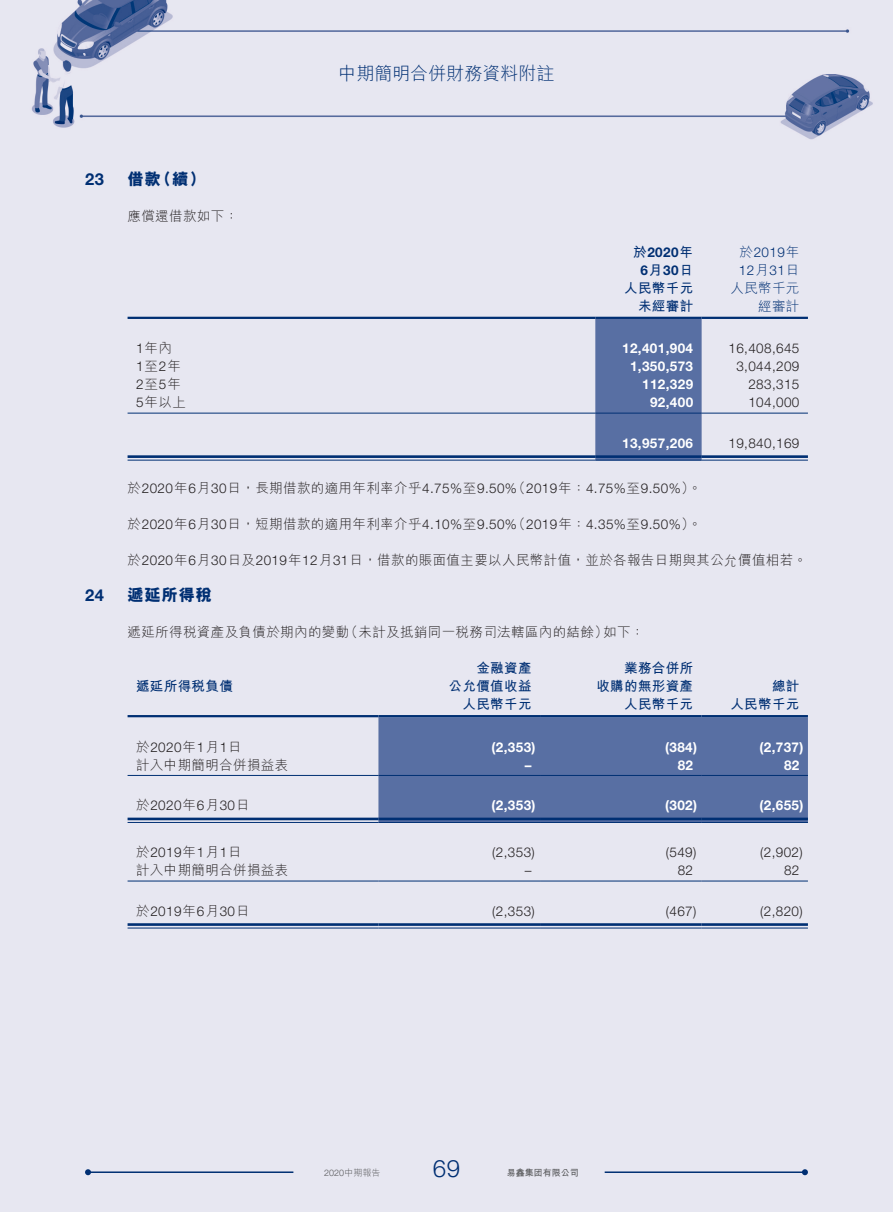
<style>
.page{position:relative;width:893px;height:1212px;background:#e7e7f1}
.page>*{position:absolute;margin:0;border:0;box-sizing:border-box;transform-origin:0 0}
.t1{font:300 24px "Helvetica Neue LT Std";color:#002f73}
.t2{font:300 18px "M Hei HK";color:#002f73}
.t3{font:800 16.5px "M Hei HK";letter-spacing:.03em;color:#002f73}
.t4{font:700 16.5px "Helvetica Neue LT Std";color:#002f73}
.t5{font:300 13.5px "Helvetica Neue LT Std";letter-spacing:.03em;color:#231f20}
.t6{font:300 13.5px "M Hei HK";letter-spacing:.03em;color:#231f20}
.t7{font:700 13.5px "Helvetica Neue LT Std";letter-spacing:.03em;color:#fff}
.t8{font:700 13.5px/18px "M Hei HK";letter-spacing:.03em;color:#002f73;text-align:right}
.t9{font:300 13.5px/18px "Helvetica Neue LT Std";letter-spacing:.03em;color:#002f73}
.t10{font:700 13.5px/18px "Helvetica Neue LT Std";letter-spacing:.03em;color:#002f73;text-align:center}
.t11{font:300 13.5px "M Hei HK";letter-spacing:.03em;color:#002f73}
.t12{font:300 9px "Helvetica Neue LT Std";color:#57585a}
.t13{font:700 9px "M Hei HK";color:#57585a}
.s1{font-family:"M Hei HK"}
.s2{font-family:"Helvetica Neue LT Std"}
</style>
<div class="page">
<img style="left:32px;top:0;width:841px;height:140px">
<hr style="left:605px;top:1171px;width:200px;height:2px;background:#002f73">
<svg style="left:802px;top:1169px;width:6px;height:6px"></svg>
<hr style="left:88px;top:1171px;width:205px;height:2px;background:#002f73">
<svg style="left:85px;top:1169px;width:6px;height:6px"></svg>
<div style="left:595px;top:319px;width:107px;height:141px;background:#586fa3"></div>
<hr style="left:128px;top:317px;width:467px;height:2px;background:#002f73">
<hr style="left:595px;top:317px;width:107px;height:2px;background:#002f73">
<hr style="left:702px;top:317px;width:106px;height:2px;background:#002f73">
<hr style="left:128px;top:413px;width:467px;height:1px;background:#002f73">
<hr style="left:595px;top:413px;width:107px;height:1px;background:#002f73">
<hr style="left:702px;top:413px;width:106px;height:1px;background:#002f73">
<hr style="left:128px;top:455px;width:467px;height:3px;background:#002f73">
<hr style="left:128px;top:460px;width:467px;height:1px;background:#002f73">
<hr style="left:595px;top:455px;width:107px;height:3px;background:#002f73">
<hr style="left:595px;top:460px;width:107px;height:1px;background:#002f73">
<hr style="left:702px;top:455px;width:106px;height:3px;background:#002f73">
<hr style="left:702px;top:460px;width:106px;height:1px;background:#002f73">
<div style="left:378px;top:717px;width:430px;height:105px;background:#586fa3"></div>
<hr style="left:128px;top:715px;width:250px;height:2px;background:#002f73">
<hr style="left:378px;top:715px;width:162px;height:2px;background:#002f73">
<hr style="left:540px;top:715px;width:162px;height:2px;background:#002f73">
<hr style="left:702px;top:715px;width:106px;height:2px;background:#002f73">
<hr style="left:128px;top:775px;width:250px;height:1px;background:#002f73">
<hr style="left:378px;top:775px;width:162px;height:1px;background:#002f73">
<hr style="left:540px;top:775px;width:162px;height:1px;background:#002f73">
<hr style="left:702px;top:775px;width:106px;height:1px;background:#002f73">
<hr style="left:128px;top:818px;width:250px;height:2px;background:#002f73">
<hr style="left:128px;top:822px;width:250px;height:1px;background:#002f73">
<hr style="left:378px;top:818px;width:162px;height:2px;background:#002f73">
<hr style="left:378px;top:822px;width:162px;height:1px;background:#002f73">
<hr style="left:540px;top:818px;width:162px;height:2px;background:#002f73">
<hr style="left:540px;top:822px;width:162px;height:1px;background:#002f73">
<hr style="left:702px;top:818px;width:106px;height:2px;background:#002f73">
<hr style="left:702px;top:822px;width:106px;height:1px;background:#002f73">
<hr style="left:128px;top:881px;width:250px;height:1px;background:#002f73">
<hr style="left:378px;top:881px;width:162px;height:1px;background:#002f73">
<hr style="left:540px;top:881px;width:162px;height:1px;background:#002f73">
<hr style="left:702px;top:881px;width:106px;height:1px;background:#002f73">
<hr style="left:128px;top:923px;width:250px;height:3px;background:#002f73">
<hr style="left:128px;top:927px;width:250px;height:1px;background:#002f73">
<hr style="left:378px;top:923px;width:162px;height:3px;background:#002f73">
<hr style="left:378px;top:927px;width:162px;height:1px;background:#002f73">
<hr style="left:540px;top:923px;width:162px;height:3px;background:#002f73">
<hr style="left:540px;top:927px;width:162px;height:1px;background:#002f73">
<hr style="left:702px;top:923px;width:106px;height:3px;background:#002f73">
<hr style="left:702px;top:927px;width:106px;height:1px;background:#002f73">
<p class="t4" style="left:85px;top:169px;width:20px">23</p>
<p class="t3" style="left:128px;top:170px;width:80px">借款（續）</p>
<p class="t6" style="left:128px;top:209px;width:112px">應償還借款如下：</p>
<h2 class="t2" style="left:338px;top:65px;width:218px">中期簡明合併財務資料附註</h2>
<p class="t10" style="left:633px;top:243px;width:61px"><span class="s1">於</span>2020<span class="s1">年<br></span>6<span class="s1">月</span>30<span class="s1">日</span></p>
<p class="t9" style="left:739px;top:243px;width:62px"><span class="s1">於</span>2019<span class="s1">年<br></span>12<span class="s1">月</span>31<span class="s1">日</span></p>
<p class="t8" style="left:624px;top:278px;width:71px">人民幣千元</p>
<p class="t11" style="left:730px;top:281px;width:71px">人民幣千元</p>
<p class="t8" style="left:638px;top:296px;width:57px">未經審計</p>
<p class="t11" style="left:758px;top:299px;width:43px">經審計</p>
<p class="t6" style="left:136px;top:341px;width:37px"><span class="s2">1</span>年內</p>
<p class="t7" style="left:622px;top:340px;width:72px">12,401,904</p>
<p class="t5" style="left:728px;top:340px;width:72px">16,408,645</p>
<p class="t5" style="left:136px;top:358px;width:46px">1<span class="s1">至</span>2<span class="s1">年</span></p>
<p class="t7" style="left:630px;top:358px;width:65px">1,350,573</p>
<p class="t5" style="left:736px;top:358px;width:65px">3,044,209</p>
<p class="t5" style="left:136px;top:376px;width:46px">2<span class="s1">至</span>5<span class="s1">年</span></p>
<p class="t7" style="left:642px;top:376px;width:53px">112,329</p>
<p class="t5" style="left:748px;top:376px;width:53px">283,315</p>
<p class="t6" style="left:136px;top:395px;width:51px"><span class="s2">5</span>年以上</p>
<p class="t7" style="left:650px;top:394px;width:45px">92,400</p>
<p class="t5" style="left:748px;top:394px;width:53px">104,000</p>
<p class="t7" style="left:622px;top:435px;width:72px">13,957,206</p>
<p class="t5" style="left:728px;top:435px;width:72px">19,840,169</p>
<p class="t5" style="left:128px;top:480px;width:576px"><span class="s1">於</span>2020<span class="s1">年</span>6<span class="s1">月</span>30<span class="s1">日，長期借款的適用年利率介乎</span>4.75%<span class="s1">至</span>9.50%<span class="s1">（</span>2019<span class="s1">年：</span>4.75%<span class="s1">至</span>9.50%<span class="s1">）。</span></p>
<p class="t5" style="left:128px;top:516px;width:576px"><span class="s1">於</span>2020<span class="s1">年</span>6<span class="s1">月</span>30<span class="s1">日，短期借款的適用年利率介乎</span>4.10%<span class="s1">至</span>9.50%<span class="s1">（</span>2019<span class="s1">年：</span>4.35%<span class="s1">至</span>9.50%<span class="s1">）。</span></p>
<p class="t6" style="left:128px;top:553px;width:681px">於<span class="s2">2020</span>年<span class="s2">6</span>月<span class="s2">30</span>日及<span class="s2">2019</span>年<span class="s2">12</span>月<span class="s2">31</span>日，借款的賬面值主要以人民幣計值，並於各報告日期與其公允價值相若。</p>
<p class="t4" style="left:85px;top:585px;width:20px">24</p>
<p class="t3" style="left:128px;top:587px;width:86px">遞延所得稅</p>
<p class="t6" style="left:128px;top:625px;width:518px">遞延所得稅資產及負債於期內的變動（未計及抵銷同一稅務司法轄區內的結餘）如下：</p>
<p class="t8" style="left:136px;top:676px;width:98px">遞延所得稅負債</p>
<p class="t8" style="left:449px;top:658px;width:84px">金融資產<br>公允價值收益</p>
<p class="t8" style="left:596px;top:658px;width:98px">業務合併所<br>收購的無形資產</p>
<p class="t8" style="left:772px;top:676px;width:29px">總計</p>
<p class="t8" style="left:462px;top:694px;width:71px">人民幣千元</p>
<p class="t8" style="left:624px;top:694px;width:71px">人民幣千元</p>
<p class="t8" style="left:730px;top:694px;width:71px">人民幣千元</p>
<p class="t5" style="left:136px;top:738px;width:107px"><span class="s1">於</span>2020<span class="s1">年</span>1<span class="s1">月</span>1<span class="s1">日</span></p>
<p class="t7" style="left:491px;top:738px;width:46px">(2,353)</p>
<p class="t7" style="left:665px;top:738px;width:34px">(384)</p>
<p class="t7" style="left:759px;top:738px;width:46px">(2,737)</p>
<p class="t6" style="left:136px;top:758px;width:154px">計入中期簡明合併損益表</p>
<p class="t7" style="left:525px;top:756px;width:8px">–</p>
<p class="t7" style="left:678px;top:756px;width:17px">82</p>
<p class="t7" style="left:784px;top:756px;width:17px">82</p>
<p class="t5" style="left:136px;top:797px;width:115px"><span class="s1">於</span>2020<span class="s1">年</span>6<span class="s1">月</span>30<span class="s1">日</span></p>
<p class="t7" style="left:491px;top:797px;width:46px">(2,353)</p>
<p class="t7" style="left:665px;top:797px;width:34px">(302)</p>
<p class="t7" style="left:759px;top:797px;width:46px">(2,655)</p>
<p class="t5" style="left:136px;top:844px;width:107px"><span class="s1">於</span>2019<span class="s1">年</span>1<span class="s1">月</span>1<span class="s1">日</span></p>
<p class="t5" style="left:492px;top:844px;width:44px">(2,353)</p>
<p class="t5" style="left:666px;top:844px;width:32px">(549)</p>
<p class="t5" style="left:760px;top:844px;width:44px">(2,902)</p>
<p class="t6" style="left:136px;top:863px;width:154px">計入中期簡明合併損益表</p>
<p class="t5" style="left:525px;top:862px;width:8px">–</p>
<p class="t5" style="left:678px;top:862px;width:17px">82</p>
<p class="t5" style="left:784px;top:862px;width:17px">82</p>
<p class="t5" style="left:136px;top:903px;width:115px"><span class="s1">於</span>2019<span class="s1">年</span>6<span class="s1">月</span>30<span class="s1">日</span></p>
<p class="t5" style="left:492px;top:903px;width:44px">(2,353)</p>
<p class="t5" style="left:666px;top:903px;width:32px">(467)</p>
<p class="t5" style="left:760px;top:903px;width:44px">(2,820)</p>
<p class="t12" style="left:324px;top:1167px;width:58px">2020<span class="s1">中期報告</span></p>
<h1 class="t1" style="left:433px;top:1153px;width:29px">69</h1>
<p class="t13" style="left:507px;top:1166px;width:73px">易鑫集团有限公司</p>
</div>
